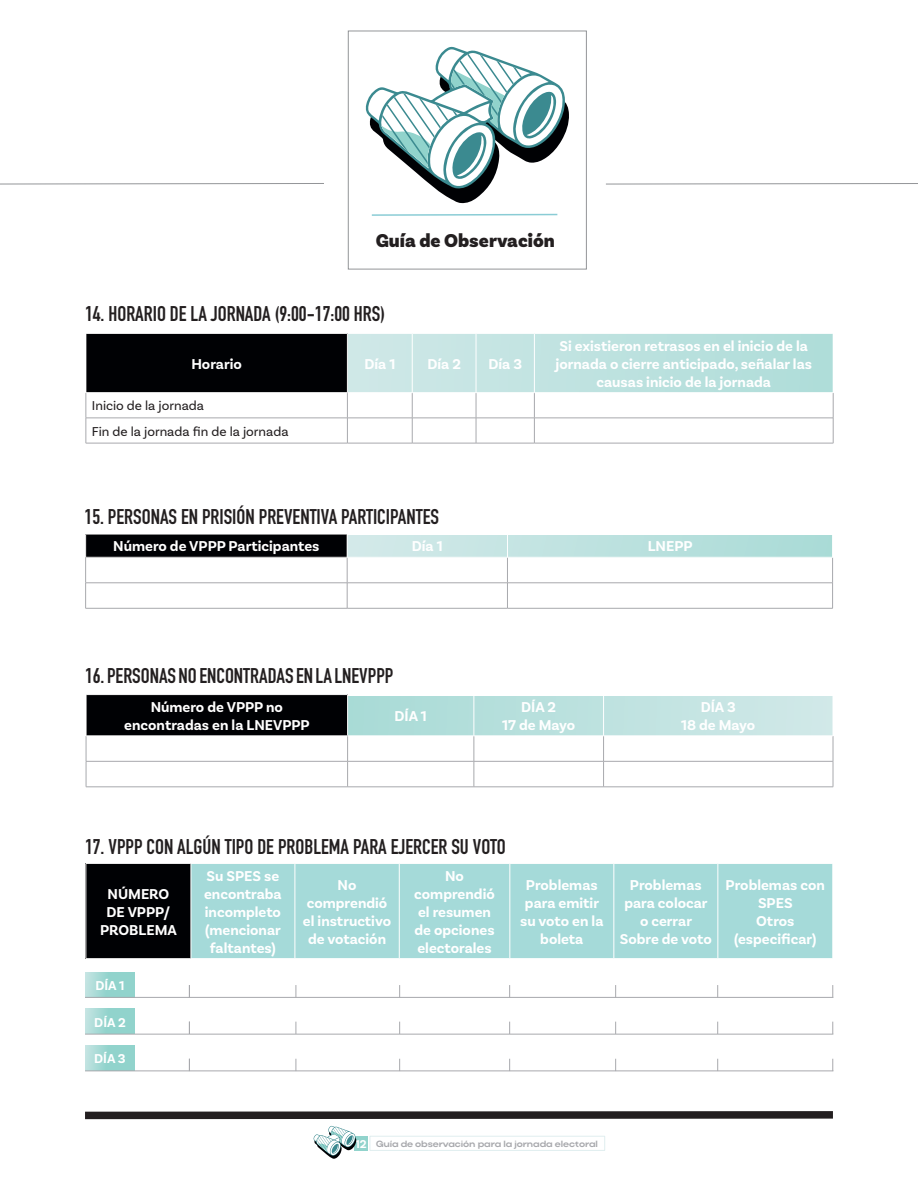
<style>
.page{position:relative;width:918px;height:1188px;background:#fff}
.page>*{position:absolute;margin:0;border:0;box-sizing:border-box;transform-origin:0 0}
.t1{font:700 21px "DIN Condensed";color:#231f20}
.t2{font:900 19.5px "Basic Sans";color:#231f20}
.t3{font:700 15px/18px "Basic Sans";color:#fff;text-align:center}
.t4{font:13.5px "Basic Sans";color:#231f20}
.t5{font:700 13.5px "Basic Sans";color:#fff}
.t6{font:700 12px "Basic Sans";color:#fff}
.t7{font:700 9px "Actay Wide";letter-spacing:-.01em;color:#a8a9ad}
</style>
<div class="page">
<svg style="left:606px;top:183px;width:312px;height:1px"></svg>
<svg style="left:0;top:183px;width:324px;height:1px"></svg>
<div style="left:348px;top:31px;width:239px;height:238px;border:1px solid #939598"></div>
<svg style="left:371px;top:213px;width:187px;height:3px"></svg>
<svg style="left:365px;top:47px;width:204px;height:157px"></svg>
<svg style="left:85px;top:1111px;width:748px;height:48px"></svg>
<div style="left:348px;top:696px;width:484px;height:40px;background:linear-gradient(to right,#a8dbd6,#d1e9e8)"></div>
<div style="left:347px;top:535px;width:486px;height:23px;background:linear-gradient(to right,#d4e9e9,#a9dbd6)"></div>
<div style="left:348px;top:333px;width:485px;height:60px;background:linear-gradient(to right,#cfe8e7,#aeddd9)"></div>
<div style="left:85px;top:972px;width:50px;height:25px;background:linear-gradient(to right,#b3dedb,#86cfc7)"></div>
<div style="left:85px;top:1009px;width:50px;height:25px;background:linear-gradient(to right,#b3dedb,#86cfc7)"></div>
<div style="left:85px;top:1045px;width:50px;height:26px;background:linear-gradient(to right,#b3dedb,#86cfc7)"></div>
<hr style="left:85px;top:997px;width:748px;height:1px;background:#a8a9ad">
<hr style="left:85px;top:1034px;width:748px;height:1px;background:#a8a9ad">
<hr style="left:85px;top:1071px;width:748px;height:1px;background:#a8a9ad">
<svg style="left:189px;top:985px;width:1px;height:12px"></svg>
<svg style="left:189px;top:1022px;width:1px;height:12px"></svg>
<svg style="left:189px;top:1059px;width:1px;height:12px"></svg>
<svg style="left:296px;top:985px;width:1px;height:12px"></svg>
<svg style="left:296px;top:1022px;width:1px;height:12px"></svg>
<svg style="left:296px;top:1059px;width:1px;height:12px"></svg>
<svg style="left:399px;top:985px;width:1px;height:12px"></svg>
<svg style="left:399px;top:1022px;width:1px;height:12px"></svg>
<svg style="left:399px;top:1059px;width:1px;height:12px"></svg>
<svg style="left:509px;top:985px;width:1px;height:12px"></svg>
<svg style="left:509px;top:1022px;width:1px;height:12px"></svg>
<svg style="left:509px;top:1059px;width:1px;height:12px"></svg>
<svg style="left:615px;top:985px;width:1px;height:12px"></svg>
<svg style="left:615px;top:1022px;width:1px;height:12px"></svg>
<svg style="left:615px;top:1059px;width:1px;height:12px"></svg>
<svg style="left:717px;top:985px;width:1px;height:12px"></svg>
<svg style="left:717px;top:1022px;width:1px;height:12px"></svg>
<svg style="left:717px;top:1059px;width:1px;height:12px"></svg>
<svg style="left:833px;top:985px;width:1px;height:12px"></svg>
<svg style="left:833px;top:1022px;width:1px;height:12px"></svg>
<svg style="left:833px;top:1059px;width:1px;height:12px"></svg>
<div style="left:86px;top:333px;width:261px;height:60px;background:#000104"></div>
<hr style="left:86px;top:418px;width:261px;height:1px;background:#a8a9ad">
<svg style="left:86px;top:393px;width:1px;height:50px"></svg>
<hr style="left:347px;top:418px;width:65px;height:1px;background:#a8a9ad">
<hr style="left:412px;top:418px;width:64px;height:1px;background:#a8a9ad">
<hr style="left:476px;top:418px;width:58px;height:1px;background:#a8a9ad">
<hr style="left:534px;top:418px;width:299px;height:1px;background:#a8a9ad">
<svg style="left:347px;top:393px;width:1px;height:50px"></svg>
<svg style="left:412px;top:393px;width:1px;height:50px"></svg>
<svg style="left:476px;top:393px;width:1px;height:50px"></svg>
<svg style="left:534px;top:393px;width:1px;height:50px"></svg>
<svg style="left:833px;top:393px;width:1px;height:50px"></svg>
<hr style="left:86px;top:443px;width:261px;height:1px;background:#a8a9ad">
<hr style="left:347px;top:443px;width:65px;height:1px;background:#a8a9ad">
<hr style="left:412px;top:443px;width:64px;height:1px;background:#a8a9ad">
<hr style="left:476px;top:443px;width:58px;height:1px;background:#a8a9ad">
<hr style="left:534px;top:443px;width:299px;height:1px;background:#a8a9ad">
<hr style="left:86px;top:333px;width:261px;height:1px;background:#fff">
<hr style="left:86px;top:334px;width:1px;height:58px;background:#fff">
<hr style="left:347px;top:333px;width:65px;height:1px;background:#fff">
<hr style="left:412px;top:333px;width:64px;height:1px;background:#fff">
<hr style="left:412px;top:334px;width:1px;height:58px;background:#fff">
<hr style="left:476px;top:333px;width:58px;height:1px;background:#fff">
<hr style="left:476px;top:334px;width:1px;height:58px;background:#fff">
<hr style="left:534px;top:333px;width:299px;height:1px;background:#fff">
<hr style="left:534px;top:334px;width:1px;height:58px;background:#fff">
<hr style="left:86px;top:392px;width:261px;height:1px;background:#fff">
<hr style="left:347px;top:392px;width:65px;height:1px;background:#fff">
<hr style="left:412px;top:392px;width:64px;height:1px;background:#fff">
<hr style="left:476px;top:392px;width:58px;height:1px;background:#fff">
<hr style="left:534px;top:392px;width:299px;height:1px;background:#fff">
<div style="left:86px;top:534px;width:261px;height:23px;background:#000104"></div>
<hr style="left:85px;top:583px;width:262px;height:1px;background:#a8a9ad">
<hr style="left:347px;top:583px;width:160px;height:1px;background:#a8a9ad">
<hr style="left:507px;top:583px;width:325px;height:1px;background:#a8a9ad">
<hr style="left:85px;top:608px;width:262px;height:1px;background:#a8a9ad">
<hr style="left:347px;top:608px;width:160px;height:1px;background:#a8a9ad">
<hr style="left:507px;top:608px;width:326px;height:1px;background:#a8a9ad">
<hr style="left:85px;top:534px;width:262px;height:1px;background:#fff">
<svg style="left:85px;top:534px;width:1px;height:74px"></svg>
<svg style="left:347px;top:535px;width:1px;height:73px"></svg>
<svg style="left:507px;top:535px;width:1px;height:73px"></svg>
<svg style="left:832px;top:535px;width:1px;height:73px"></svg>
<hr style="left:85px;top:557px;width:262px;height:1px;background:#fff">
<hr style="left:347px;top:557px;width:160px;height:1px;background:#fff">
<hr style="left:507px;top:557px;width:326px;height:1px;background:#fff">
<div style="left:86px;top:695px;width:262px;height:41px;background:#000104"></div>
<hr style="left:86px;top:761px;width:262px;height:1px;background:#a8a9ad">
<svg style="left:86px;top:737px;width:1px;height:50px"></svg>
<hr style="left:348px;top:761px;width:126px;height:1px;background:#a8a9ad">
<hr style="left:474px;top:761px;width:130px;height:1px;background:#a8a9ad">
<hr style="left:604px;top:761px;width:229px;height:1px;background:#a8a9ad">
<svg style="left:347px;top:737px;width:1px;height:50px"></svg>
<svg style="left:474px;top:737px;width:1px;height:50px"></svg>
<svg style="left:603px;top:737px;width:1px;height:50px"></svg>
<svg style="left:833px;top:736px;width:1px;height:51px"></svg>
<hr style="left:86px;top:787px;width:262px;height:1px;background:#a8a9ad">
<hr style="left:348px;top:787px;width:126px;height:1px;background:#a8a9ad">
<hr style="left:474px;top:787px;width:130px;height:1px;background:#a8a9ad">
<hr style="left:604px;top:787px;width:229px;height:1px;background:#a8a9ad">
<hr style="left:86px;top:695px;width:1px;height:41px;background:#fff">
<hr style="left:347px;top:695px;width:1px;height:41px;background:#fff">
<hr style="left:474px;top:695px;width:1px;height:41px;background:#fff">
<hr style="left:603px;top:695px;width:1px;height:41px;background:#fff">
<div style="left:86px;top:863px;width:105px;height:96px;background:#000104"></div>
<div style="left:192px;top:864px;width:641px;height:94px;background:#a5dad9"></div>
<hr style="left:86px;top:863px;width:105px;height:1px;background:#fff">
<hr style="left:86px;top:864px;width:1px;height:94px;background:#fff">
<hr style="left:295px;top:864px;width:1px;height:94px;background:#fff">
<hr style="left:399px;top:864px;width:1px;height:94px;background:#fff">
<hr style="left:510px;top:864px;width:1px;height:94px;background:#fff">
<hr style="left:614px;top:864px;width:1px;height:94px;background:#fff">
<hr style="left:718px;top:864px;width:1px;height:94px;background:#fff">
<hr style="left:86px;top:958px;width:105px;height:1px;background:#fff">
<h2 class="t2" style="left:376px;top:229px;width:181px">Guía de Observación</h2>
<p class="t1" style="left:85px;top:300px;width:301px">14. HORARIO DE LA JORNADA (9:00-17:00 HRS)</p>
<p class="t3" style="left:191px;top:355px;width:52px">Horario</p>
<p class="t3" style="left:364px;top:355px;width:32px">Día 1</p>
<p class="t3" style="left:427px;top:355px;width:35px">Día 2</p>
<p class="t3" style="left:488px;top:355px;width:35px">Día 3</p>
<p class="t4" style="left:92px;top:398px;width:114px">Inicio de la jornada</p>
<p class="t4" style="left:92px;top:423px;width:198px">Fin de la jornada fin de la jornada</p>
<p class="t1" style="left:85px;top:502px;width:356px">15. PERSONAS EN PRISIÓN PREVENTIVA PARTICIPANTES</p>
<p class="t3" style="left:556px;top:337px;width:258px">Si existieron retrasos en el inicio de la jornada o cierre anticipado, señalar las causas inicio de la jornada</p>
<p class="t3" style="left:113px;top:537px;width:208px">Número de VPPP Participantes</p>
<p class="t3" style="left:412px;top:537px;width:32px">Día 1</p>
<p class="t3" style="left:648px;top:537px;width:46px">LNEPP</p>
<p class="t1" style="left:85px;top:662px;width:310px">16. PERSONAS NO ENCONTRADAS EN LA LNEVPPP</p>
<p class="t3" style="left:151px;top:698px;width:134px">Número de VPPP no</p>
<p class="t3" style="left:124px;top:716px;width:187px">encontradas en la LNEVPPP</p>
<p class="t3" style="left:395px;top:707px;width:34px">DÍA 1</p>
<p class="t3" style="left:521px;top:698px;width:36px">DÍA 2</p>
<p class="t3" style="left:502px;top:716px;width:74px">17 de Mayo</p>
<p class="t1" style="left:85px;top:833px;width:422px">17. VPPP CON ALGÚN TIPO DE PROBLEMA PARA EJERCER SU VOTO</p>
<p class="t3" style="left:701px;top:698px;width:37px">DÍA 3</p>
<p class="t3" style="left:681px;top:716px;width:76px">18 de Mayo</p>
<p class="t3" style="left:107px;top:885px;width:63px">NÚMERO</p>
<p class="t3" style="left:107px;top:903px;width:65px">DE VPPP/</p>
<p class="t3" style="left:100px;top:921px;width:78px">PROBLEMA</p>
<p class="t5" style="left:96px;top:977px;width:31px">DÍA 1</p>
<p class="t5" style="left:94px;top:1014px;width:33px">DÍA 2</p>
<p class="t5" style="left:94px;top:1051px;width:33px">DÍA 3</p>
<p class="t3" style="left:204px;top:867px;width:79px">Su SPES se encontraba incompleto (mencionar faltantes)</p>
<p class="t3" style="left:338px;top:876px;width:20px">No</p>
<p class="t3" style="left:307px;top:894px;width:82px">comprendió</p>
<p class="t3" style="left:303px;top:912px;width:90px">el instructivo</p>
<p class="t3" style="left:308px;top:930px;width:80px">de votación</p>
<p class="t3" style="left:414px;top:867px;width:82px">No comprendió el resumen de opciones electorales</p>
<p class="t3" style="left:520px;top:876px;width:85px">Problemas para emitir su voto en la boleta</p>
<p class="t3" style="left:620px;top:876px;width:94px">Problemas para colocar o cerrar<br>Sobre de voto</p>
<p class="t3" style="left:726px;top:876px;width:101px">Problemas con<br>SPES</p>
<p class="t3" style="left:734px;top:912px;width:84px">Otros (especificar)</p>
<p class="t6" style="left:355px;top:1137px;width:13px">12</p>
<p class="t7" style="left:376px;top:1138px;width:223px">Guía de observación para la jornada electoral</p>
</div>
